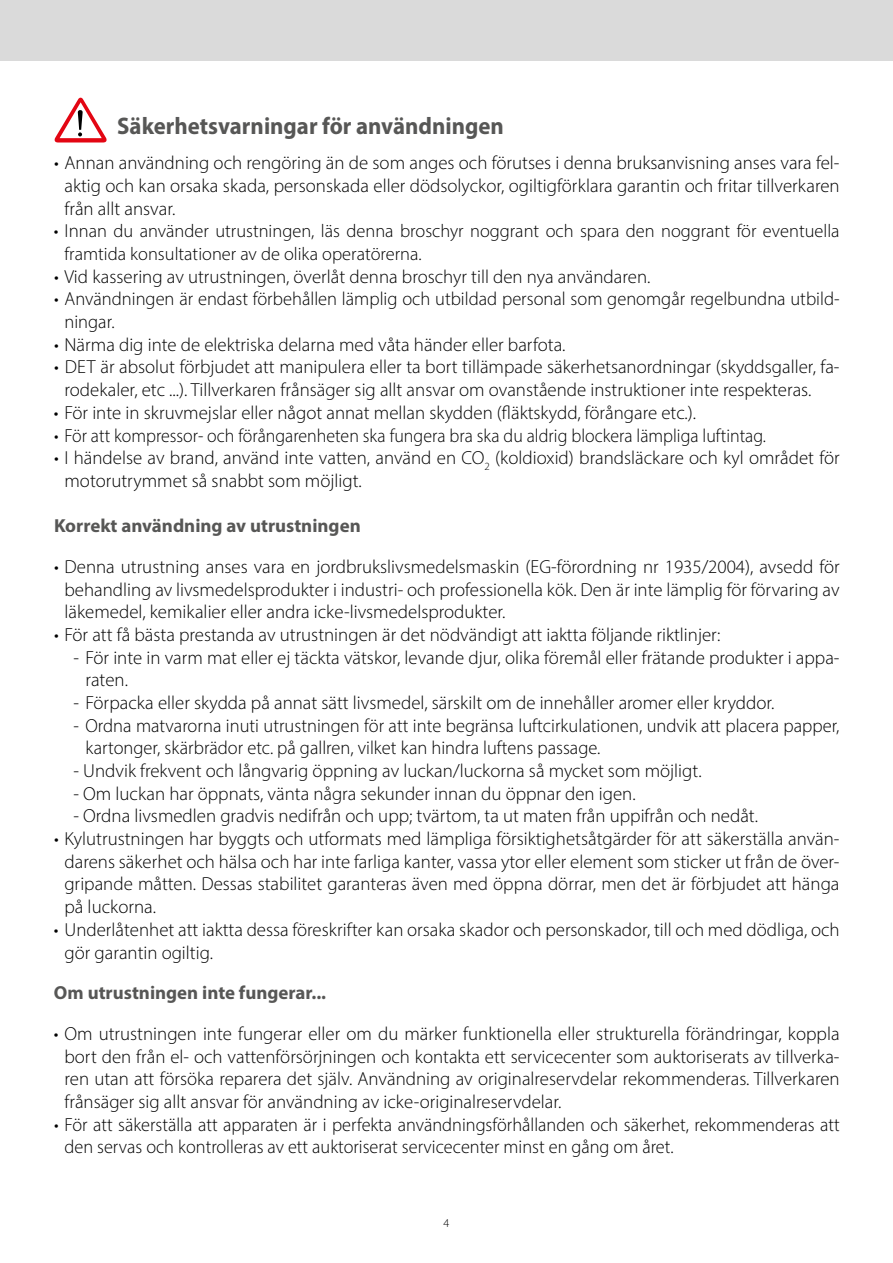
<style>
.page{position:relative;width:893px;height:1263px;background:#fff}
.page>*{position:absolute;margin:0;border:0;box-sizing:border-box;transform-origin:0 0}
.t1{font:700 24px "Myriad Pro";color:#575756;scale:.95 1}
.t2{font:300 18.9px/22.6px "Myriad Pro";color:#000}
.t3{font:300 18.9px "Myriad Pro";color:#000;scale:.95 1}
.t4{font:700 18.9px "Myriad Pro";color:#575756}
.t5{font:300 18.45px/22.6px "Myriad Pro";color:#000}
.t6{font:300 12px "Myriad Pro";color:#000}
.s1{font-size:18.9px}
</style>
<div class="page">
<div style="left:0;top:0;width:893px;height:60px;background:#dadada"></div>
<svg style="left:55px;top:98px;width:52px;height:44px"></svg>
<p class="t1" style="left:117px;top:110px;width:409px">Säkerhetsvarningar för användningen</p>
<p class="t2" style="left:64px;top:151px;width:777px;text-align:justify;text-indent:-10px">• Annan användning och rengöring än de som anges och förutses i denna bruksanvisning anses vara fel&shy;aktig och kan orsaka skada, personskada eller dödsolyckor, ogiltigförklara garantin och fritar tillverkaren från allt ansvar.</p>
<p class="t5" style="left:64px;top:220px;width:777px;text-indent:-11px"><span class="s1">• In</span>nan du använder utrustningen, läs denna broschyr noggrant och spara den noggrant för eventuella framtida konsultationer av de olika operatörerna.</p>
<p class="t2" style="left:54px;top:265px;width:598px">• Vid kassering av utrustningen, överlåt denna broschyr till den nya användaren.</p>
<p class="t2" style="left:64px;top:288px;width:777px;text-indent:-10px">• Användningen är endast förbehållen lämplig och utbildad personal som genomgår regelbundna utbild&shy;ningar.</p>
<p class="t2" style="left:54px;top:333px;width:513px">• Närma dig inte de elektriska delarna med våta händer eller barfota.</p>
<p class="t2" style="left:64px;top:356px;width:777px;text-indent:-10px">• DET är absolut förbjudet att manipulera eller ta bort tillämpade säkerhetsanordningar (skyddsgaller, fa&shy;rodekaler, etc ...). Tillverkaren frånsäger sig allt ansvar om ovanstående instruktioner inte respekteras.</p>
<p class="t2" style="left:54px;top:401px;width:644px">• För inte in skruvmejslar eller något annat mellan skydden (fläktskydd, förångare etc.).</p>
<p class="t3" style="left:54px;top:424px;width:751px">• För att kompressor- och förångarenheten ska fungera bra ska du aldrig blockera lämpliga luftintag.</p>
<p class="t2" style="left:65px;top:446px;width:777px;text-indent:-11px">• I händelse av brand, använd inte vatten, använd en CO<sub>2</sub> (koldioxid) brandsläckare och kyl området för motorutrymmet så snabbt som möjligt.</p>
<p class="t4" style="left:54px;top:513px;width:308px">Korrekt användning av utrustningen</p>
<p class="t2" style="left:65px;top:555px;width:777px;text-align:justify;text-indent:-11px">• Denna utrustning anses vara en jordbrukslivsmedelsmaskin (EG-förordning nr 1935/2004), avsedd för behandling av livsmedelsprodukter i industri- och professionella kök. Den är inte lämplig för förvaring av läkemedel, kemikalier eller andra icke-livsmedelsprodukter.</p>
<p class="t2" style="left:54px;top:623px;width:668px">• För att få bästa prestanda av utrustningen är det nödvändigt att iaktta följande riktlinjer:</p>
<p class="t2" style="left:86px;top:646px;width:756px;text-indent:-12px">- För inte in varm mat eller ej täckta vätskor, levande djur, olika föremål eller frätande produkter i appa&shy;raten.</p>
<p class="t2" style="left:73px;top:691px;width:702px">- Förpacka eller skydda på annat sätt livsmedel, särskilt om de innehåller aromer eller kryddor.</p>
<p class="t2" style="left:86px;top:714px;width:755px;text-indent:-12px">- Ordna matvarorna inuti utrustningen för att inte begränsa luftcirkulationen, undvik att placera papper, kartonger, skärbrädor etc. på gallren, vilket kan hindra luftens passage.</p>
<p class="t2" style="left:73px;top:759px;width:630px">- Undvik frekvent och långvarig öppning av luckan/luckorna så mycket som möjligt.</p>
<p class="t2" style="left:73px;top:782px;width:564px">- Om luckan har öppnats, vänta några sekunder innan du öppnar den igen.</p>
<p class="t2" style="left:73px;top:805px;width:686px">- Ordna livsmedlen gradvis nedifrån och upp; tvärtom, ta ut maten från uppifrån och nedåt.</p>
<p class="t2" style="left:64px;top:827px;width:777px;text-align:justify;text-indent:-11px">• Kylutrustningen har byggts och utformats med lämpliga försiktighetsåtgärder för att säkerställa använ&shy;darens säkerhet och hälsa och har inte farliga kanter, vassa ytor eller element som sticker ut från de över&shy;gripande måtten. Dessas stabilitet garanteras även med öppna dörrar, men det är förbjudet att hänga på luckorna.</p>
<p class="t2" style="left:64px;top:918px;width:777px;text-indent:-11px">• Underlåtenhet att iaktta dessa föreskrifter kan orsaka skador och personskador, till och med dödliga, och gör garantin ogiltig.</p>
<p class="t4" style="left:54px;top:980px;width:274px">Om utrustningen inte fungerar...</p>
<p class="t2" style="left:64px;top:1022px;width:777px;text-align:justify;text-indent:-11px">• Om utrustningen inte fungerar eller om du märker funktionella eller strukturella förändringar, koppla bort den från el- och vattenförsörjningen och kontakta ett servicecenter som auktoriserats av tillverka&shy;ren utan att försöka reparera det själv. Användning av originalreservdelar rekommenderas. Tillverkaren frånsäger sig allt ansvar för användning av icke-originalreservdelar.</p>
<p class="t2" style="left:65px;top:1113px;width:777px;text-indent:-11px">• För att säkerställa att apparaten är i perfekta användningsförhållanden och säkerhet, rekommenderas att den servas och kontrolleras av ett auktoriserat servicecenter minst en gång om året.</p>
<p class="t6" style="left:444px;top:1216px;width:7px">4</p>
</div>
